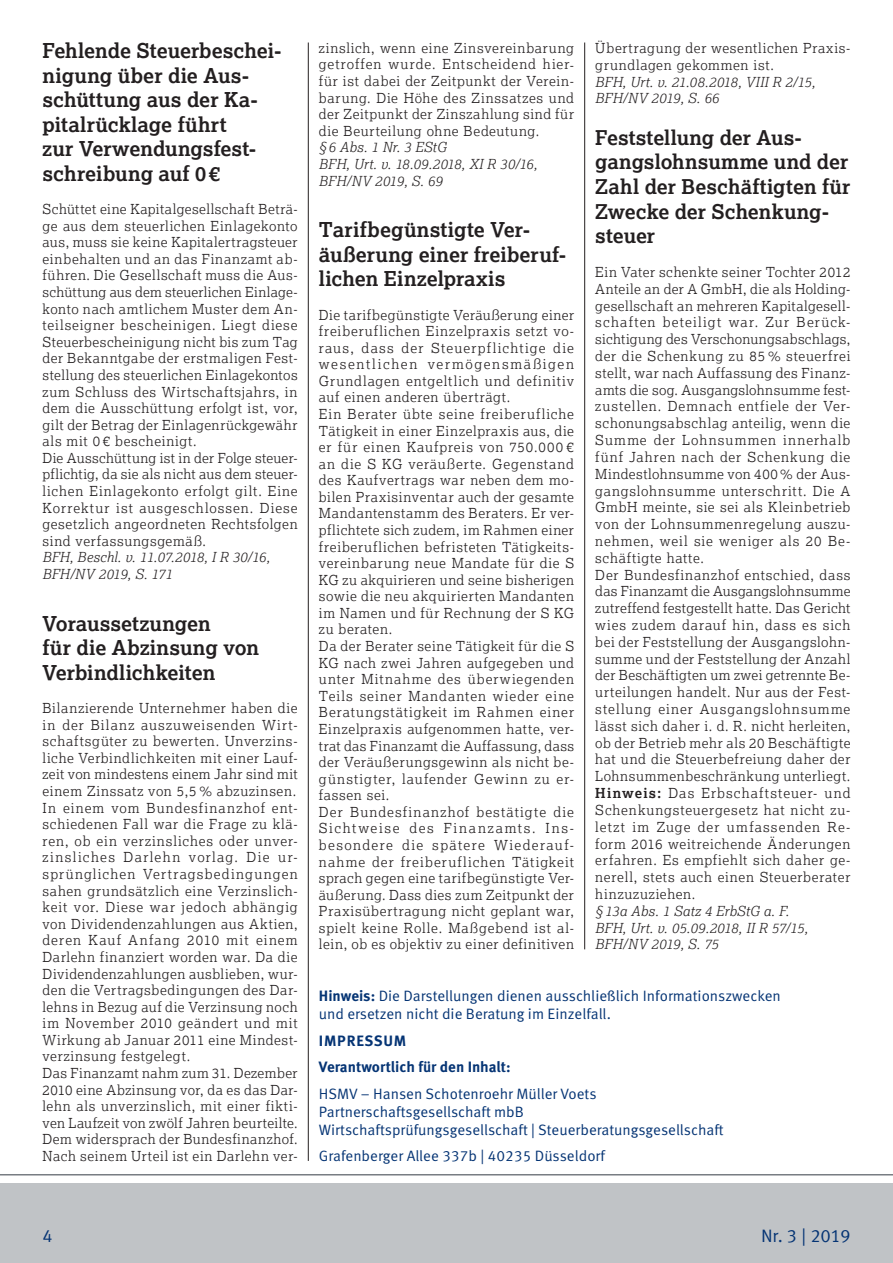
<style>
.page{position:relative;width:893px;height:1263px;background:#fff}
.page>*{position:absolute;margin:0;border:0;box-sizing:border-box;transform-origin:0 0}
.t1{font:700 20.4px/24.6px "Lexia";color:#231f20}
.t2{font:700 20.25px/24.6px "Lexia";color:#231f20}
.t3{font:18px "Meta Correspondence Pro";color:#053474}
.t4{font:15px/18px "Meta Pro Norm";color:#053474}
.t5{font:700 15px/26.5px "Meta Pro";color:#053474}
.t6{font:300 13.65px/16.6px "Lexia";letter-spacing:.05em;color:#231f20}
.t7{font:italic 300 13.65px/16.6px "Lexia";letter-spacing:.01em;color:#231f20}
.s1{font-weight:700}
.s2{font-family:"Meta Pro";font-weight:700}
.s3{font-family:"Meta Correspondence Pro"}
.s4{font-family:"Meta Pro Norm"}
</style>
<div class="page">
<div style="left:0;top:1183px;width:893px;height:80px;background:#c0c3c6"></div>
<svg style="left:0;top:747px;width:893px;height:429px"></svg>
<hr style="left:308px;top:43px;width:1px;height:1118px;background:#231f20">
<hr style="left:584px;top:43px;width:1px;height:906px;background:#231f20">
<h1 class="t1" style="left:43px;top:38px;width:240px">Fehlende Steuerbeschei&shy;nigung über die Aus&shy;schüttung aus der Ka&shy;pitalrücklage führt<br>zur Verwendungsfest&shy;schreibung auf 0€</h1>
<p class="t6" style="left:43px;top:200px;width:257px">Schüttet eine Kapitalgesellschaft Beträ&shy;ge aus dem steuerlichen Einlagekonto aus, muss sie keine Kapitalertragsteuer einbehalten und an das Finanzamt ab&shy;führen. Die Gesellschaft muss die Aus&shy;schüttung aus dem steuerlichen Einlage&shy;konto nach amtlichem Muster dem An&shy;teilseigner bescheinigen. Liegt diese Steuerbescheinigung nicht bis zum Tag der Bekanntgabe der erstmaligen Fest&shy;stellung des steuerlichen Einlagekontos zum Schluss des Wirtschaftsjahrs, in dem die Ausschüttung erfolgt ist, vor, gilt der Betrag der Einlagenrückgewähr als mit 0 € bescheinigt.<br>Die Ausschüttung ist in der Folge steuer&shy;pflichtig, da sie als nicht aus dem steuer&shy;lichen Einlagekonto erfolgt gilt. Eine Korrektur ist ausgeschlossen. Diese gesetzlich angeordneten Rechtsfolgen sind verfassungsgemäß.</p>
<p class="t7" style="left:43px;top:549px;width:229px">BFH, Beschl. v. 11.07.2018, I R 30/16,<br>BFH/NV 2019, S. 171</p>
<h1 class="t1" style="left:43px;top:611px;width:218px">Voraussetzungen<br>für die Abzinsung von<br>Verbindlichkeiten</h1>
<p class="t6" style="left:43px;top:699px;width:257px">Bilanzierende Unternehmer haben die in der Bilanz auszuweisenden Wirt&shy;schaftsgüter zu bewerten. Unverzins&shy;liche Verbindlichkeiten mit einer Lauf&shy;zeit von mindestens einem Jahr sind mit einem Zinssatz von 5,5 % abzuzinsen.<br>In einem vom Bundesfinanzhof ent&shy;schiedenen Fall war die Frage zu klä&shy;ren, ob ein verzinsliches oder unver&shy;zinsliches Darlehn vorlag. Die ur&shy;sprünglichen Vertragsbedingungen sahen grundsätzlich eine Verzinslich&shy;keit vor. Diese war jedoch abhängig von Dividendenzahlungen aus Aktien, deren Kauf Anfang 2010 mit einem Darlehn finanziert worden war. Da die Dividendenzahlungen ausblieben, wur&shy;den die Vertragsbedingungen des Dar&shy;lehns in Bezug auf die Verzinsung noch im November 2010 geändert und mit Wirkung ab Januar 2011 eine Mindest&shy;verzinsung festgelegt.<br>Das Finanzamt nahm zum 31. Dezember 2010 eine Abzinsung vor, da es das Dar&shy;lehn als unverzinslich, mit einer fikti&shy;ven Laufzeit von zwölf Jahren beurteilte.<br>Dem widersprach der Bundesfinanzhof.<br>Nach seinem Urteil ist ein Darlehn ver-</p>
<p class="t6" style="left:595px;top:39px;width:257px">Übertragung der wesentlichen Praxis&shy;grundlagen gekommen ist.</p>
<p class="t7" style="left:595px;top:73px;width:222px">BFH, Urt. v. 21.08.2018, VIII R 2/15,<br>BFH/NV 2019, S. 66</p>
<h2 class="t2" style="left:595px;top:125px;width:257px">Feststellung der Aus&shy;gangslohnsumme und der<br>Zahl der Beschäftigten für<br>Zwecke der Schenkung&shy;steuer</h2>
<p class="t6" style="left:595px;top:263px;width:257px">Ein Vater schenkte seiner Tochter 2012<br>Anteile an der A GmbH, die als Holding&shy;gesellschaft an mehreren Kapitalgesell&shy;schaften beteiligt war. Zur Berück&shy;sichtigung des Verschonungsabschlags, der die Schenkung zu 85 % steuerfrei stellt, war nach Auffassung des Finanz&shy;amts die sog. Ausgangslohnsumme fest&shy;zustellen. Demnach entfiele der Ver&shy;schonungsabschlag anteilig, wenn die Summe der Lohnsummen innerhalb fünf Jahren nach der Schenkung die Mindestlohnsumme von 400 % der Aus&shy;gangslohnsumme unterschritt. Die A GmbH meinte, sie sei als Kleinbetrieb von der Lohnsummenregelung auszu&shy;nehmen, weil sie weniger als 20 Be&shy;schäftigte hatte.<br>Der Bundesfinanzhof entschied, dass das Finanzamt die Ausgangslohnsumme zutreffend festgestellt hatte. Das Gericht wies zudem darauf hin, dass es sich bei der Feststellung der Ausgangslohn&shy;summe und der Feststellung der Anzahl der Beschäftigten um zwei getrennte Be&shy;urteilungen handelt. Nur aus der Fest&shy;stellung einer Ausgangslohnsumme lässt sich daher i. d. R. nicht herleiten, ob der Betrieb mehr als 20 Beschäftigte hat und die Steuerbefreiung daher der Lohnsummenbeschränkung unterliegt.<br><span class="s1">Hinweis:</span> Das Erbschaftsteuer- und Schenkungsteuergesetz hat nicht zu&shy;letzt im Zuge der umfassenden Re&shy;form 2016 weitreichende Änderungen erfahren. Es empfiehlt sich daher ge&shy;nerell, stets auch einen Steuerberater hinzuzuziehen.</p>
<p class="t7" style="left:595px;top:902px;width:214px">§ 13a Abs. 1 Satz 4 ErbStG a. F.<br>BFH, Urt. v. 05.09.2018, II R 57/15,<br>BFH/NV 2019, S. 75</p>
<p class="t6" style="left:319px;top:39px;width:257px;text-align:justify">zinslich, wenn eine Zinsvereinbarung getroffen wurde. Entscheidend hier&shy;für ist dabei der Zeitpunkt der Verein&shy;barung. Die Höhe des Zinssatzes und der Zeitpunkt der Zinszahlung sind für die Beurteilung ohne Bedeutung.</p>
<p class="t7" style="left:319px;top:139px;width:220px">§ 6 Abs. 1 Nr. 3 EStG<br>BFH, Urt. v. 18.09.2018, XI R 30/16,<br>BFH/NV 2019, S. 69</p>
<h1 class="t1" style="left:319px;top:217px;width:249px">Tarifbegünstigte Ver&shy;äußerung einer freiberuf&shy;lichen Einzelpraxis</h1>
<p class="t6" style="left:319px;top:306px;width:257px">Die tarifbegünstigte Veräußerung einer freiberuflichen Einzelpraxis setzt vo&shy;raus, dass der Steuerpflichtige die wesentlichen vermögensmäßigen Grundlagen entgeltlich und definitiv auf einen anderen überträgt.<br>Ein Berater übte seine freiberufliche Tätigkeit in einer Einzelpraxis aus, die er für einen Kaufpreis von 750.000 € an die S KG veräußerte. Gegenstand des Kaufvertrags war neben dem mo&shy;bilen Praxisinventar auch der gesamte Mandantenstamm des Beraters. Er ver&shy;pflichtete sich zudem, im Rahmen einer freiberuflichen befristeten Tätigkeits&shy;vereinbarung neue Mandate für die S KG zu akquirieren und seine bisherigen sowie die neu akquirierten Mandanten im Namen und für Rechnung der S KG zu beraten.<br>Da der Berater seine Tätigkeit für die S KG nach zwei Jahren aufgegeben und unter Mitnahme des überwiegenden Teils seiner Mandanten wieder eine Beratungstätigkeit im Rahmen einer Einzelpraxis aufgenommen hatte, ver&shy;trat das Finanzamt die Auffassung, dass der Veräußerungsgewinn als nicht be&shy;günstigter, laufender Gewinn zu er&shy;fassen sei.<br>Der Bundesfinanzhof bestätigte die Sichtweise des Finanzamts. Ins&shy;besondere die spätere Wiederauf&shy;nahme der freiberuflichen Tätigkeit sprach gegen eine tarifbegünstigte Ver&shy;äußerung. Dass dies zum Zeitpunkt der Praxisübertragung nicht geplant war, spielt keine Rolle. Maßgebend ist al&shy;lein, ob es objektiv zu einer definitiven</p>
<p class="t4" style="left:319px;top:986px;width:463px"><span class="s2">Hinweis:</span> Die Darstellungen dienen ausschließlich Informationszwecken und ersetzen nicht die Beratung im Einzelfall.</p>
<p class="t5" style="left:319px;top:1026px;width:193px">IMPRESSUM<br>Verantwortlich für den Inhalt:</p>
<p class="t4" style="left:319px;top:1083px;width:406px">HSMV – Hansen Schotenroehr Müller Voets<br>Partnerschaftsgesellschaft mbB<br>Wirtschaftsprüfungsgesellschaft | Steuerberatungsgesellschaft</p>
<p class="t4" style="left:319px;top:1146px;width:288px">Grafenberger Allee <span class="s3">337</span>b <span class="s3">| 40235</span> Düsseldorf</p>
<h3 class="t3" style="left:43px;top:1222px;width:12px">4</h3>
<h3 class="t3" style="left:761px;top:1222px;width:91px"><span class="s4">Nr.</span> 3 | 2019</h3>
</div>
